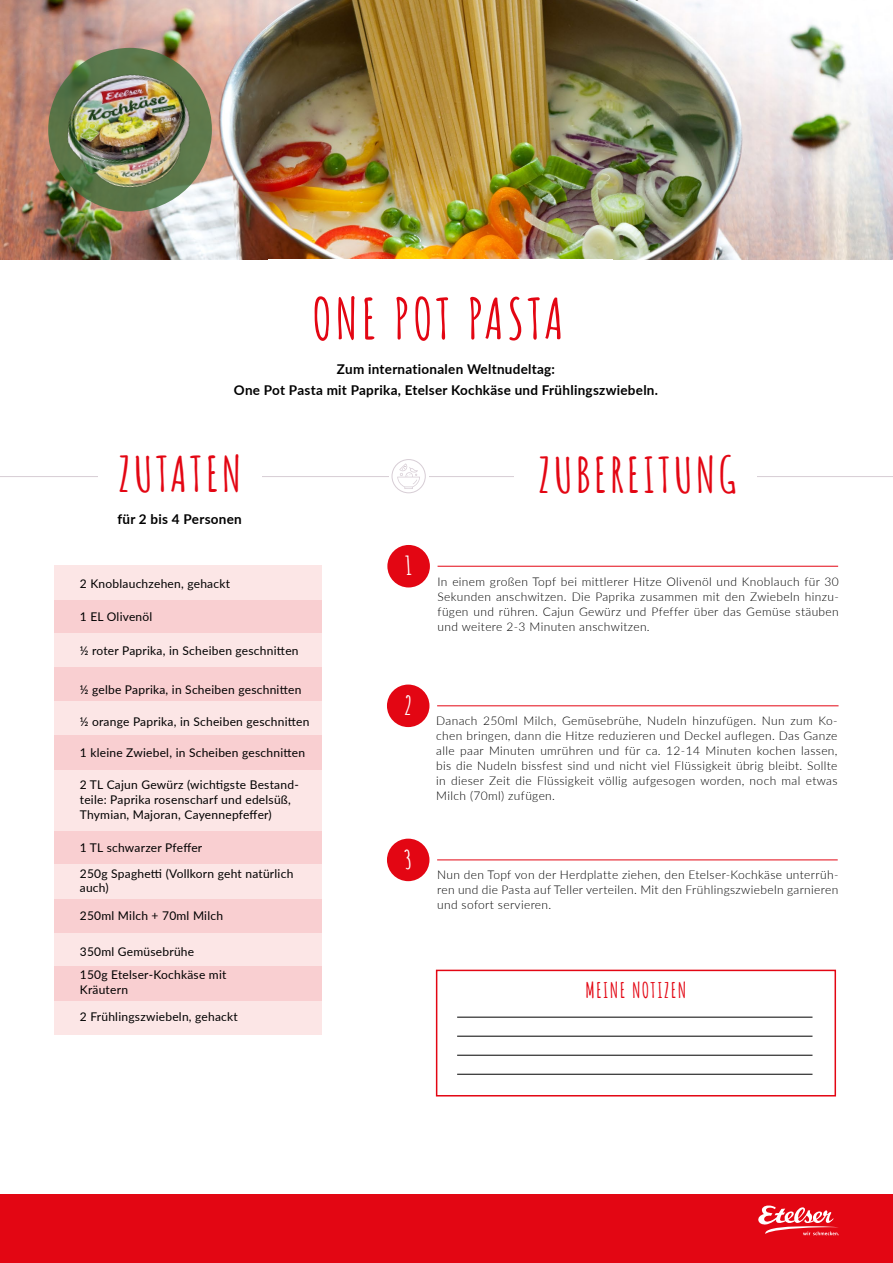
<style>
.page{position:relative;width:893px;height:1263px;background:#fff}
.page>*{position:absolute;margin:0;border:0;box-sizing:border-box;transform-origin:0 0}
.t1{font:700 55.5px "Amatic SC";letter-spacing:.06em;color:#e30613}
.t2{font:700 48px "Amatic SC";letter-spacing:.06em;color:#e30613}
.t3{font:700 25.5px "Amatic SC";color:#fff}
.t4{font:700 21px "Amatic SC";letter-spacing:.06em;color:#e30613}
.t5{font:700 13.5px/21px "Lato";letter-spacing:.02em;color:#000;text-align:center}
.t6{font:300 12px/15px "Lato";letter-spacing:.03em;color:#000;text-align:justify}
.t7{font:12px/14.4px "Lato";letter-spacing:.02em;color:#000}
</style>
<div class="page">
<div style="left:0;top:1194px;width:893px;height:69px;background:#e30613"></div>
<div style="left:436px;top:970px;width:400px;height:126px;background:#fff;border:2px solid #e30613"></div>
<hr style="left:457px;top:1017px;width:355px;height:1px;background:#000">
<hr style="left:457px;top:1055px;width:355px;height:1px;background:#000">
<hr style="left:457px;top:1036px;width:355px;height:1px;background:#000">
<hr style="left:457px;top:1074px;width:355px;height:1px;background:#000">
<svg style="left:758px;top:1205px;width:81px;height:30px"></svg>
<div style="left:54px;top:932px;width:268px;height:34px;background:#fce6e6"></div>
<div style="left:54px;top:898px;width:268px;height:34px;background:#f9cfd1"></div>
<div style="left:54px;top:600px;width:268px;height:34px;background:#f9cfd1"></div>
<div style="left:54px;top:566px;width:268px;height:34px;background:#fce6e6"></div>
<div style="left:54px;top:634px;width:268px;height:34px;background:#fce6e6"></div>
<div style="left:54px;top:668px;width:268px;height:34px;background:#f9cfd1"></div>
<div style="left:54px;top:702px;width:268px;height:34px;background:#fce6e6"></div>
<div style="left:54px;top:736px;width:268px;height:34px;background:#f9cfd1"></div>
<div style="left:54px;top:830px;width:268px;height:34px;background:#f9cfd1"></div>
<div style="left:54px;top:1000px;width:268px;height:34px;background:#fce6e6"></div>
<div style="left:54px;top:864px;width:268px;height:34px;background:#fce6e6"></div>
<div style="left:387px;top:545px;width:43px;height:42px;background:#e30613;border-radius:50%"></div>
<hr style="left:438px;top:566px;width:400px;height:1px;background:#e30613">
<div style="left:54px;top:966px;width:268px;height:34px;background:#f9cfd1"></div>
<div style="left:54px;top:770px;width:268px;height:60px;background:#fce6e6"></div>
<div style="left:387px;top:684px;width:42px;height:43px;background:#e30613;border-radius:50%"></div>
<hr style="left:437px;top:705px;width:401px;height:1px;background:#e30613">
<hr style="left:437px;top:859px;width:401px;height:1px;background:#e30613">
<div style="left:387px;top:839px;width:42px;height:42px;background:#e30613;border-radius:50%"></div>
<hr style="left:0;top:476px;width:893px;height:1px;background:#d7cdd5">
<div style="left:389px;top:474px;width:39px;height:9px;background:#fff"></div>
<svg style="left:397px;top:463px;width:23px;height:26px"></svg>
<div style="left:392px;top:459px;width:34px;height:34px;border:1px solid #d7cdd5;border-radius:50%"></div>
<div style="left:98px;top:455px;width:163px;height:43px;background:#fff"></div>
<div style="left:515px;top:450px;width:242px;height:54px;background:#fff"></div>
<img style="left:0;top:0;width:893px;height:259px">
<img style="left:50px;top:53px;width:172px;height:153px">
<h1 class="t1" style="left:312px;top:276px;width:253px">ONE POT PASTA</h1>
<p class="t5" style="left:234px;top:358px;width:426px">Zum internationalen Weltnudeltag:<br>One Pot Pasta mit Paprika, Etelser Kochkäse und Frühlingszwiebeln.</p>
<h2 class="t2" style="left:119px;top:438px;width:125px">ZUTATEN</h2>
<h2 class="t2" style="left:538px;top:439px;width:199px">ZUBEREITUNG</h2>
<p class="t5" style="left:117px;top:508px;width:126px">für 2 bis 4 Personen</p>
<p class="t7" style="left:80px;top:576px;width:152px">2 Knoblauchzehen, gehackt</p>
<p class="t7" style="left:80px;top:609px;width:74px">1 EL Olivenöl</p>
<p class="t7" style="left:80px;top:643px;width:220px">½ roter Paprika, in Scheiben geschnitten</p>
<p class="t7" style="left:80px;top:682px;width:223px">½ gelbe Paprika, in Scheiben geschnitten</p>
<p class="t7" style="left:80px;top:714px;width:231px">½ orange Paprika, in Scheiben geschnitten</p>
<p class="t7" style="left:80px;top:745px;width:227px">1 kleine Zwiebel, in Scheiben geschnitten</p>
<p class="t7" style="left:80px;top:776px;width:220px;line-height:15px">2 TL Cajun Gewürz (wichtigste Bestand&shy;teile: Paprika rosenscharf und edelsüß,<br>Thymian, Majoran, Cayennepfeffer)</p>
<p class="t7" style="left:80px;top:840px;width:124px">1 TL schwarzer Pfeffer</p>
<p class="t7" style="left:80px;top:865px;width:215px">250g Spaghetti (Vollkorn geht natürlich auch)</p>
<p class="t7" style="left:80px;top:908px;width:145px">250ml Milch + 70ml Milch</p>
<p class="t7" style="left:80px;top:944px;width:116px">350ml Gemüsebrühe</p>
<p class="t7" style="left:80px;top:967px;width:148px">150g Etelser-Kochkäse mit<br>Kräutern</p>
<p class="t7" style="left:80px;top:1009px;width:160px">2 Frühlingszwiebeln, gehackt</p>
<p class="t6" style="left:438px;top:574px;width:403px;text-indent:-32px"><sup>1</sup> In einem großen Topf bei mittlerer Hitze Olivenöl und Knoblauch für 30<br>Sekunden anschwitzen. Die Paprika zusammen mit den Zwiebeln hinzu&shy;fügen und rühren. Cajun Gewürz und Pfeffer über das Gemüse stäuben und weitere 2-3 Minuten anschwitzen.</p>
<p class="t6" style="left:436px;top:712px;width:403px;text-indent:-32px"><sup>2</sup> Danach 250ml Milch, Gemüsebrühe, Nudeln hinzufügen. Nun zum Ko&shy;chen bringen, dann die Hitze reduzieren und Deckel auflegen. Das Ganze alle paar Minuten umrühren und für ca. 12-14 Minuten kochen lassen, bis die Nudeln bissfest sind und nicht viel Flüssigkeit übrig bleibt. Sollte in dieser Zeit die Flüssigkeit völlig aufgesogen worden, noch mal etwas Milch (70ml) zufügen.</p>
<h3 class="t3" style="left:404px;top:840px;width:10px">3</h3>
<p class="t6" style="left:437px;top:867px;width:403px">Nun den Topf von der Herdplatte ziehen, den Etelser-Kochkäse unterrüh&shy;ren und die Pasta auf Teller verteilen. Mit den Frühlingszwiebeln garnieren und sofort servieren.</p>
<h3 class="t4" style="left:585px;top:974px;width:103px">MEINE NOTIZEN</h3>
</div>
